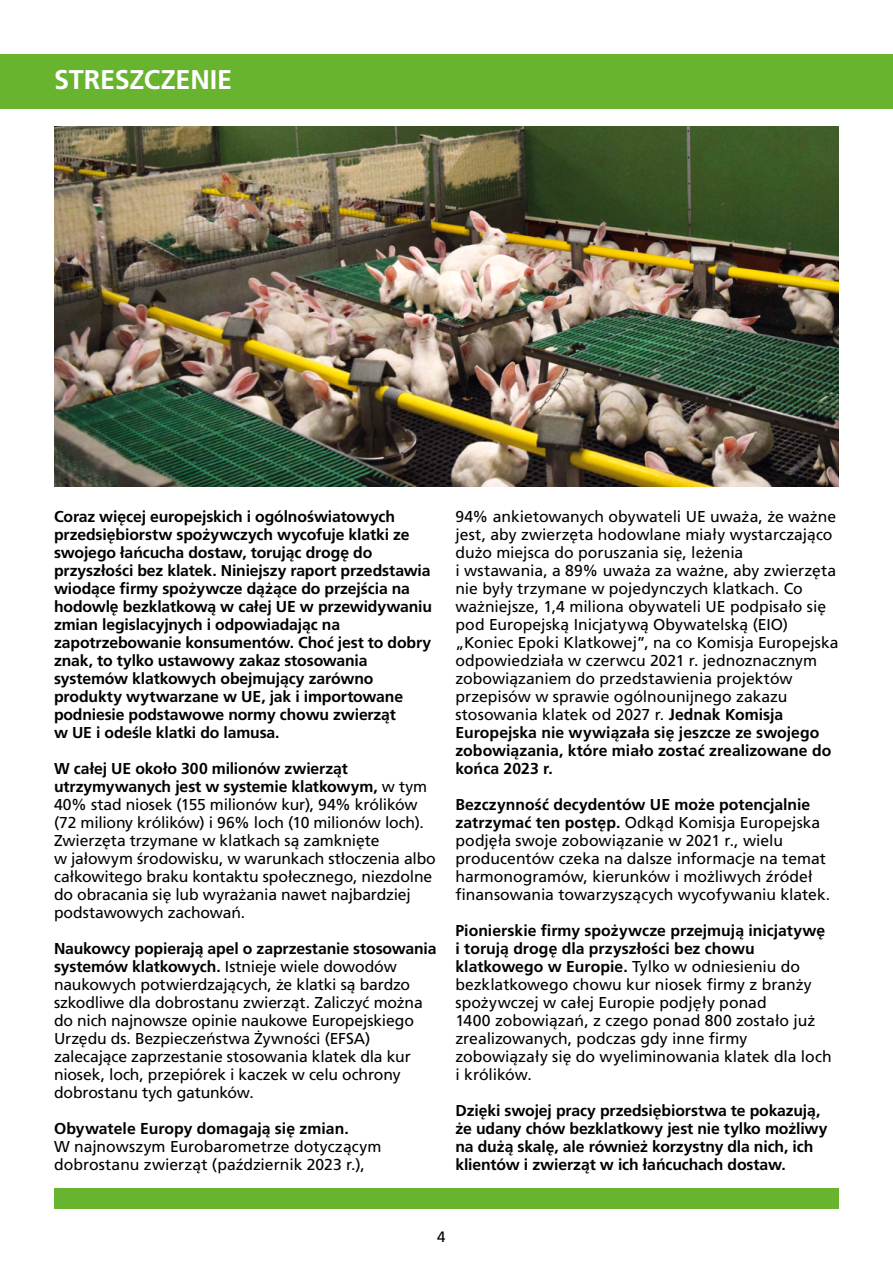
<style>
.page{position:relative;width:893px;height:1263px;background:#fff}
.page>*{position:absolute;margin:0;border:0;box-sizing:border-box;transform-origin:0 0}
.Heading{font:700 27px "Frutiger LT Com";letter-spacing:-.005em;color:#fff}
.Paragraph_Style_1{font:15.75px/18px "Frutiger LT Com";letter-spacing:-.005em;color:#000}
.Paragraph_Style_1-2{font:700 15.75px/18px "Frutiger LT Com";letter-spacing:-.01em;color:#000}
.t1{font:15px "Frutiger LT Com";color:#000}
.s1{font-weight:700}
</style>
<div class="page">
<img style="left:54px;top:126px;width:785px;height:360px">
<div style="left:54px;top:1188px;width:785px;height:21px;background:#69b42e"></div>
<div style="left:0;top:54px;width:893px;height:54px;background:#69b42e"></div>
<h1 class="Heading" style="left:54px;top:64px;width:180px">STRESZCZENIE</h1>
<p class="Paragraph_Style_1-2" style="left:54px;top:508px;width:379px">Coraz więcej europejskich i ogólnoświatowych przedsiębiorstw spożywczych wycofuje klatki ze swojego łańcucha dostaw, torując drogę do przyszłości bez klatek. Niniejszy raport przedstawia wiodące firmy spożywcze dążące do przejścia na hodowlę bezklatkową w całej UE w przewidywaniu zmian legislacyjnych i odpowiadając na zapotrzebowanie konsumentów. Choć jest to dobry znak, to tylko ustawowy zakaz stosowania systemów klatkowych obejmujący zarówno produkty wytwarzane w UE, jak i importowane podniesie podstawowe normy chowu zwierząt<br>w UE i odeśle klatki do lamusa.</p>
<p class="Paragraph_Style_1" style="left:54px;top:760px;width:383px"><span class="s1">W całej UE około 300 milionów zwierząt utrzymywanych jest w systemie klatkowym,</span> w tym 40% stad niosek (155 milionów kur), 94% królików (72 miliony królików) i 96% loch (10 milionów loch).<br>Zwierzęta trzymane w klatkach są zamknięte<br>w jałowym środowisku, w warunkach stłoczenia albo całkowitego braku kontaktu społecznego, niezdolne do obracania się lub wyrażania nawet najbardziej podstawowych zachowań.</p>
<p class="Paragraph_Style_1" style="left:54px;top:940px;width:384px"><span class="s1">Naukowcy popierają apel o zaprzestanie stosowania systemów klatkowych.</span> Istnieje wiele dowodów naukowych potwierdzających, że klatki są bardzo szkodliwe dla dobrostanu zwierząt. Zaliczyć można do nich najnowsze opinie naukowe Europejskiego Urzędu ds. Bezpieczeństwa Żywności (EFSA) zalecające zaprzestanie stosowania klatek dla kur niosek, loch, przepiórek i kaczek w celu ochrony dobrostanu tych gatunków.</p>
<p class="Paragraph_Style_1" style="left:54px;top:1120px;width:329px"><span class="s1">Obywatele Europy domagają się zmian.<br></span>W najnowszym Eurobarometrze dotyczącym dobrostanu zwierząt (październik 2023 r.),</p>
<p class="Paragraph_Style_1" style="left:455px;top:508px;width:384px">94% ankietowanych obywateli UE uważa, że ważne jest, aby zwierzęta hodowlane miały wystarczająco dużo miejsca do poruszania się, leżenia<br>i wstawania, a 89% uważa za ważne, aby zwierzęta nie były trzymane w pojedynczych klatkach. Co ważniejsze, 1,4 miliona obywateli UE podpisało się pod Europejską Inicjatywą Obywatelską (EIO) „Koniec Epoki Klatkowej”, na co Komisja Europejska odpowiedziała w czerwcu 2021 r. jednoznacznym zobowiązaniem do przedstawienia projektów przepisów w sprawie ogólnounijnego zakazu stosowania klatek od 2027 r. <span class="s1">Jednak Komisja Europejska nie wywiązała się jeszcze ze swojego zobowiązania, które miało zostać zrealizowane do końca 2023 r.</span></p>
<p class="Paragraph_Style_1" style="left:455px;top:796px;width:376px"><span class="s1">Bezczynność decydentów UE może potencjalnie zatrzymać ten postęp.</span> Odkąd Komisja Europejska podjęła swoje zobowiązanie w 2021 r., wielu producentów czeka na dalsze informacje na temat harmonogramów, kierunków i możliwych źródeł finansowania towarzyszących wycofywaniu klatek.</p>
<p class="Paragraph_Style_1" style="left:455px;top:922px;width:378px"><span class="s1">Pionierskie firmy spożywcze przejmują inicjatywę i torują drogę dla przyszłości bez chowu klatkowego w Europie.</span> Tylko w odniesieniu do bezklatkowego chowu kur niosek firmy z branży spożywczej w całej Europie podjęły ponad<br>1400 zobowiązań, z czego ponad 800 zostało już zrealizowanych, podczas gdy inne firmy zobowiązały się do wyeliminowania klatek dla loch i królików.</p>
<p class="Paragraph_Style_1-2" style="left:455px;top:1102px;width:374px">Dzięki swojej pracy przedsiębiorstwa te pokazują, że udany chów bezklatkowy jest nie tylko możliwy na dużą skalę, ale również korzystny dla nich, ich klientów i zwierząt w ich łańcuchach dostaw.</p>
<p class="t1" style="left:437px;top:1227px;width:10px">4</p>
</div>
